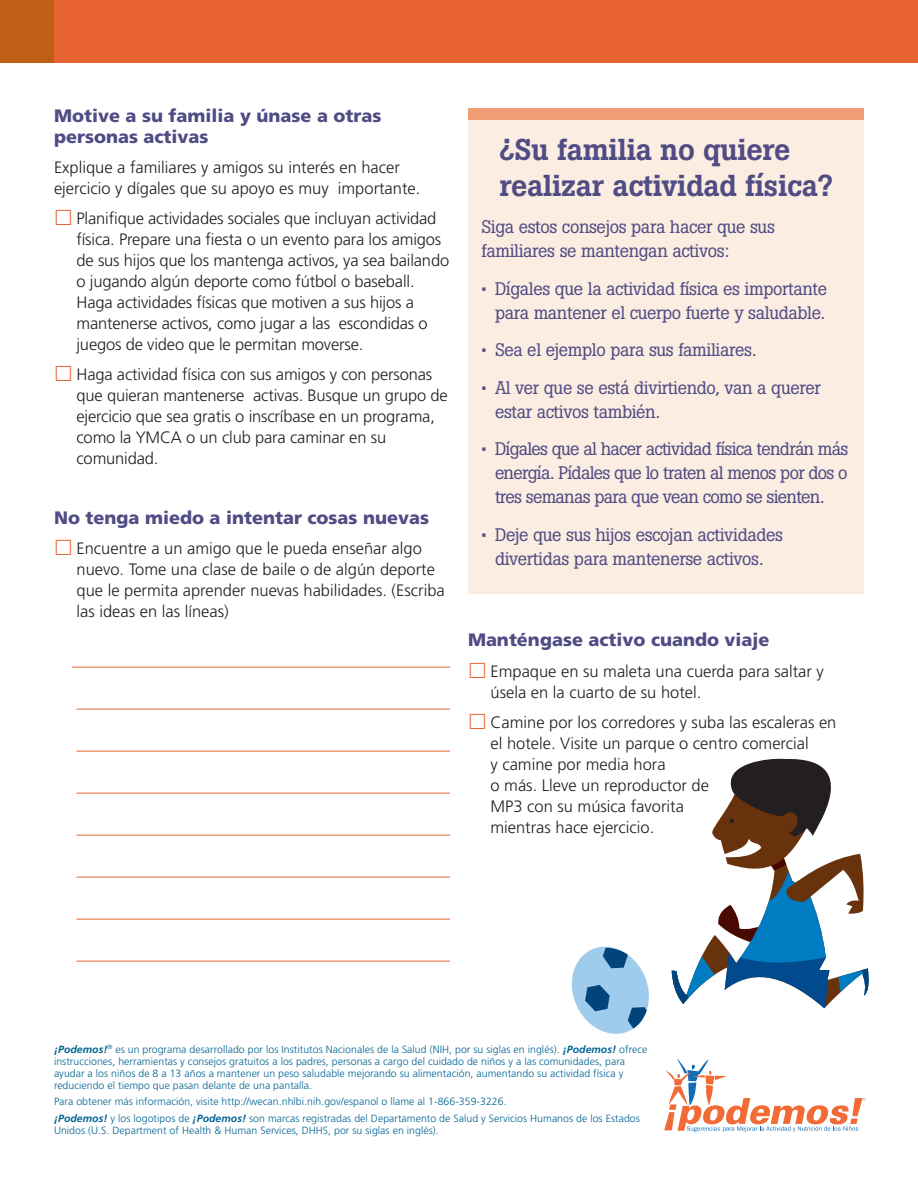
<style>
.page{position:relative;width:918px;height:1188px;background:#fff}
.page>*{position:absolute;margin:0;border:0;box-sizing:border-box;transform-origin:0 0}
.t1{font:500 30px/36px "Boton";letter-spacing:-.01em;color:#504c84}
.t2{font:18px/24px "Boton";letter-spacing:-.02em;color:#504c84}
.t3{font:900 18px/21px "Frutiger LT Std";color:#504c84}
.t4{font:300 16.5px/21px "Frutiger LT Std";letter-spacing:-.01em;color:#231f20}
.t5{font:300 10.5px/12px "Frutiger LT Std";letter-spacing:.005em;color:#006494}
.s1{font-weight:700;font-style:italic}
</style>
<div class="page">
<div style="left:468px;top:108px;width:396px;height:486px;background:#fcede2"></div>
<hr style="left:72px;top:667px;width:378px;height:1px;background:#e86432">
<hr style="left:76px;top:709px;width:374px;height:1px;background:#e86432">
<hr style="left:76px;top:751px;width:374px;height:1px;background:#e86432">
<hr style="left:76px;top:793px;width:374px;height:1px;background:#e86432">
<hr style="left:76px;top:835px;width:374px;height:1px;background:#e86432">
<hr style="left:76px;top:877px;width:374px;height:1px;background:#e86432">
<hr style="left:76px;top:919px;width:374px;height:1px;background:#e86432">
<div style="left:468px;top:108px;width:396px;height:11px;background:#f19d76"></div>
<div style="left:0;top:0;width:918px;height:63px;background:#e86432"></div>
<div style="left:0;top:0;width:54px;height:63px;background:#bf5f16"></div>
<hr style="left:76px;top:961px;width:374px;height:1px;background:#e86432">
<svg style="left:672px;top:759px;width:197px;height:249px"></svg>
<svg style="left:572px;top:946px;width:77px;height:88px"></svg>
<svg style="left:664px;top:1058px;width:201px;height:74px"></svg>
<h3 class="t3" style="left:54px;top:105px;width:329px">Motive a su familia y únase a otras personas activas</h3>
<p class="t4" style="left:54px;top:157px;width:368px">Explique a familiares y amigos su interés en hacer ejercicio y dígales que su apoyo es muy importante.</p>
<p class="t4" style="left:76px;top:208px;width:374px">Planifique actividades sociales que incluyan actividad física. Prepare una fiesta o un evento para los amigos de sus hijos que los mantenga activos, ya sea bailando o jugando algún deporte como fútbol o baseball.<br>Haga actividades físicas que motiven a sus hijos a mantenerse activos, como jugar a las escondidas o juegos de video que le permitan moverse.</p>
<p class="t4" style="left:76px;top:364px;width:373px">Haga actividad física con sus amigos y con personas que quieran mantenerse activas. Busque un grupo de ejercicio que sea gratis o inscríbase en un programa, como la YMCA o un club para caminar en su comunidad.</p>
<h3 class="t3" style="left:54px;top:507px;width:377px">No tenga miedo a intentar cosas nuevas</h3>
<p class="t4" style="left:76px;top:538px;width:370px">Encuentre a un amigo que le pueda enseñar algo nuevo. Tome una clase de baile o de algún deporte que le permita aprender nuevas habilidades. (Escriba las ideas en las líneas)</p>
<h2 class="t1" style="left:500px;top:132px;width:335px">¿Su familia no quiere realizar actividad física?</h2>
<p class="t2" style="left:482px;top:215px;width:295px">Siga estos consejos para hacer que sus familiares se mantengan activos:</p>
<p class="t2" style="left:480px;top:276px;width:349px;text-align:right">• Dígales que la actividad física es importante para mantener el cuerpo fuerte y saludable.</p>
<p class="t2" style="left:480px;top:338px;width:278px">• Sea el ejemplo para sus familiares.</p>
<p class="t2" style="left:495px;top:375px;width:327px;text-indent:-15px">• Al ver que se está divirtiendo, van a querer estar activos también.</p>
<p class="t2" style="left:495px;top:437px;width:355px;text-align:justify;text-indent:-15px">• Dígales que al hacer actividad física tendrán más energía. Pídales que lo traten al menos por dos o tres semanas para que vean como se sienten.</p>
<p class="t2" style="left:480px;top:522px;width:305px;text-align:center">• Deje que sus hijos escojan actividades divertidas para mantenerse activos.</p>
<h3 class="t3" style="left:468px;top:630px;width:303px">Manténgase activo cuando viaje</h3>
<p class="t4" style="left:490px;top:661px;width:335px">Empaque en su maleta una cuerda para saltar y úsela en la cuarto de su hotel.</p>
<p class="t4" style="left:490px;top:712px;width:347px">Camine por los corredores y suba las escaleras en el hotele. Visite un parque o centro comercial<br>y camine por media hora<br>o más. Lleve un reproductor de<br>MP3 con su música favorita<br>mientras hace ejercicio.</p>
<p class="t5" style="left:54px;top:1043px;width:595px"><span class="s1">¡Podemos!</span><sup>®</sup> es un programa desarrollado por los Institutos Nacionales de la Salud (NIH, por su siglas en inglés). <span class="s1">¡Podemos!</span> ofrece instrucciones, herramientas y consejos gratuitos a los padres, personas a cargo del cuidado de niños y a las comunidades, para ayudar a los niños de 8 a 13 años a mantener un peso saludable mejorando su alimentación, aumentando su actividad física y reduciendo el tiempo que pasan delante de una pantalla.</p>
<p class="t5" style="left:54px;top:1096px;width:454px">Para obtener más información, visite http://wecan.nhlbi.nih.gov/espanol o llame al 1-866-359-3226.</p>
<p class="t5" style="left:54px;top:1112px;width:587px"><span class="s1">¡Podemos!</span> y los logotipos de <span class="s1">¡Podemos!</span> son marcas registradas del Departamento de Salud y Servicios Humanos de los Estados<br>Unidos (U.S. Department of Health &amp; Human Services, DHHS, por su siglas en inglés).</p>
</div>
